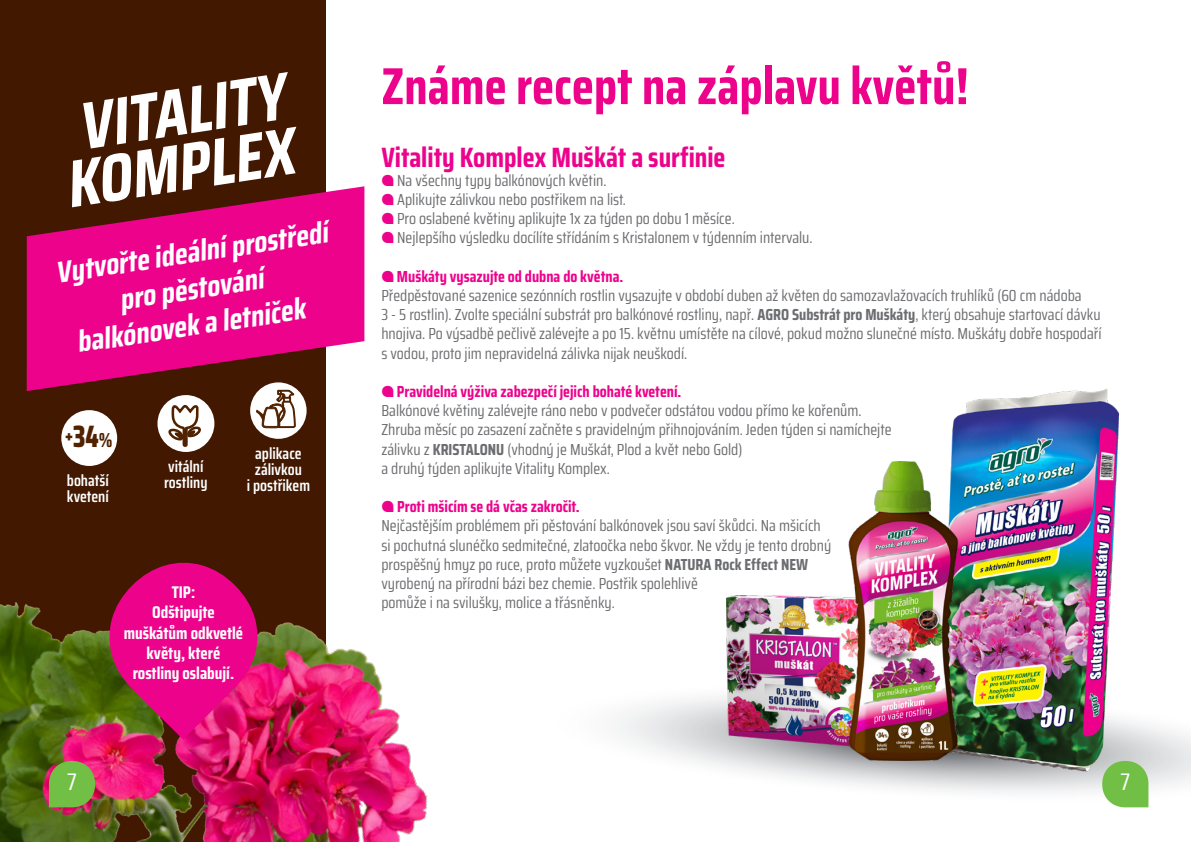
<style>
.page{position:relative;width:1191px;height:842px;background:#fff}
.page>*{position:absolute;margin:0;border:0;box-sizing:border-box;transform-origin:0 0}
.t1{font:700 52px "Saira Condensed";color:#ed028c}
.t2{font:italic 700 30px/36px "Saira Condensed";color:#fff;text-align:center}
.t3{font:700 28px "Saira Condensed";color:#ed028c}
.t4{font:24px "Saira Condensed";color:#fff}
.t5{font:800 20.2px "Saira Condensed";color:#502200;scale:.9 1}
.t6{font:700 17px/20.4px "Saira Condensed";color:#fff;text-align:center}
.t7{font:16px/19.2px "Saira Condensed";color:#6c6d70}
.t8{font:700 16px "Saira Condensed";color:#ed028c}
.t9{font:600 16px "Saira Condensed";color:#fff}
.s1{font-size:31px}
.s2{color:#ed028c}
.s3{font-weight:700}
.s4{font-weight:400}
</style>
<div class="page">
<img style="left:617px;top:697px;width:574px;height:108px">
<img style="left:726px;top:595px;width:122px;height:151px">
<img style="left:935px;top:389px;width:194px;height:385px">
<img style="left:848px;top:461px;width:111px;height:299px">
<div style="left:0;top:0;width:326px;height:842px;background:#421800"></div>
<svg style="left:27px;top:186px;width:337px;height:205px;fill:#ed028c"></svg>
<svg style="left:72px;top:72px;width:224px;height:135px"></svg>
<img style="left:0;top:602px;width:428px;height:240px">
<svg style="left:109px;top:562px;width:149px;height:177px;background:#cb106e"></svg>
<svg style="left:49px;top:761px;width:46px;height:46px;background:#7baa46"></svg>
<div style="left:61px;top:410px;width:56px;height:56px;background:#fff;border-radius:50%"></div>
<div style="left:157px;top:395px;width:57px;height:57px;background:#fff;border-radius:50%"></div>
<svg style="left:163px;top:402px;width:40px;height:46px"></svg>
<div style="left:250px;top:382px;width:56px;height:57px;background:#fff;border-radius:50%"></div>
<svg style="left:256px;top:389px;width:41px;height:40px"></svg>
<svg style="left:1102px;top:761px;width:46px;height:46px;background:#81c45b"></svg>
<p class="t2" style="left:53px;top:253px;width:276px;rotate:-8deg">Vytvořte ideální prostředí pro pěstování</p>
<p class="t2" style="left:74px;top:323px;width:232px;rotate:-8deg">balkónovek a letniček</p>
<p class="t5" style="left:65px;top:422px;width:55px">+<span class="s1">34</span>%</p>
<p class="t9" style="left:67px;top:468px;width:43px">bohatší</p>
<p class="t9" style="left:67px;top:484px;width:43px">kvetení</p>
<p class="t9" style="left:168px;top:454px;width:37px">vitální</p>
<p class="t9" style="left:164px;top:470px;width:45px">rostliny</p>
<p class="t9" style="left:255px;top:441px;width:48px">aplikace</p>
<p class="t9" style="left:255px;top:457px;width:49px">zálivkou</p>
<p class="t9" style="left:247px;top:473px;width:65px">i postřikem</p>
<p class="t6" style="left:124px;top:581px;width:121px">TIP:<br>Odštipujte muškátům odkvetlé květy, které rostliny oslabují.</p>
<p class="t4" style="left:67px;top:764px;width:11px">7</p>
<p class="t1" style="left:381px;top:46px;width:589px">Známe recept na záplavu květů!</p>
<p class="t3" style="left:381px;top:135px;width:346px">Vitality Komplex Muškát a surfinie</p>
<p class="t7" style="left:381px;top:170px;width:227px"><span class="s2">q</span> Na všechny typy balkónových květin.</p>
<p class="t7" style="left:381px;top:189px;width:246px"><span class="s2">q</span> Aplikujte zálivkou nebo postřikem na list.</p>
<p class="t7" style="left:381px;top:209px;width:355px"><span class="s2">q</span> Pro oslabené květiny aplikujte 1x za týden po dobu 1 měsíce.</p>
<p class="t7" style="left:381px;top:228px;width:433px"><span class="s2">q</span> Nejlepšího výsledku docílíte střídáním s Kristalonem v týdenním intervalu.</p>
<p class="t8" style="left:381px;top:264px;width:243px">q Muškáty vysazujte od dubna do května.</p>
<p class="t7" style="left:381px;top:285px;width:721px">Předpěstované sazenice sezónních rostlin vysazujte v období duben až květen do samozavlažovacích truhlíků (60 cm nádoba<br>3 - 5 rostlin). Zvolte speciální substrát pro balkónové rostliny, např. <span class="s3">AGRO Substrát pro Muškáty</span>, který obsahuje startovací dávku hnojiva. Po výsadbě pečlivě zalévejte a po 15. květnu umístěte na cílové, pokud možno slunečné místo. Muškáty dobře hospodaří</p>
<p class="t7" style="left:381px;top:343px;width:307px">s vodou, proto jim nepravidelná zálivka nijak neuškodí.</p>
<p class="t8" style="left:381px;top:379px;width:301px">q Pravidelná výživa zabezpečí jejich bohaté kvetení.</p>
<p class="t7" style="left:381px;top:401px;width:482px">Balkónové květiny zalévejte ráno nebo v podvečer odstátou vodou přímo ke kořenům.</p>
<p class="t7" style="left:381px;top:420px;width:511px">Zhruba měsíc po zasazení začněte s pravidelným přihnojováním. Jeden týden si namíchejte zálivku z <span class="s3">KRISTALONU</span> (vhodný je Muškát, Plod a květ nebo Gold)<br>a druhý týden aplikujte Vitality Komplex.</p>
<p class="t8" style="left:381px;top:494px;width:200px"><span class="s4">q</span> Proti mšicím se dá včas zakročit.</p>
<p class="t7" style="left:381px;top:516px;width:441px">Nejčastějším problémem při pěstování balkónovek jsou saví škůdci. Na mšicích</p>
<p class="t7" style="left:381px;top:535px;width:451px">si pochutná slunéčko sedmitečné, zlatoočka nebo škvor. Ne vždy je tento drobný prospěšný hmyz po ruce, proto můžete vyzkoušet <span class="s3">NATURA Rock Effect NEW </span>vyrobený na přírodní bázi bez chemie. Postřik spolehlivě<br>pomůže i na svilušky, molice a třásněnky.</p>
<p class="t4" style="left:1120px;top:764px;width:11px">7</p>
</div>
